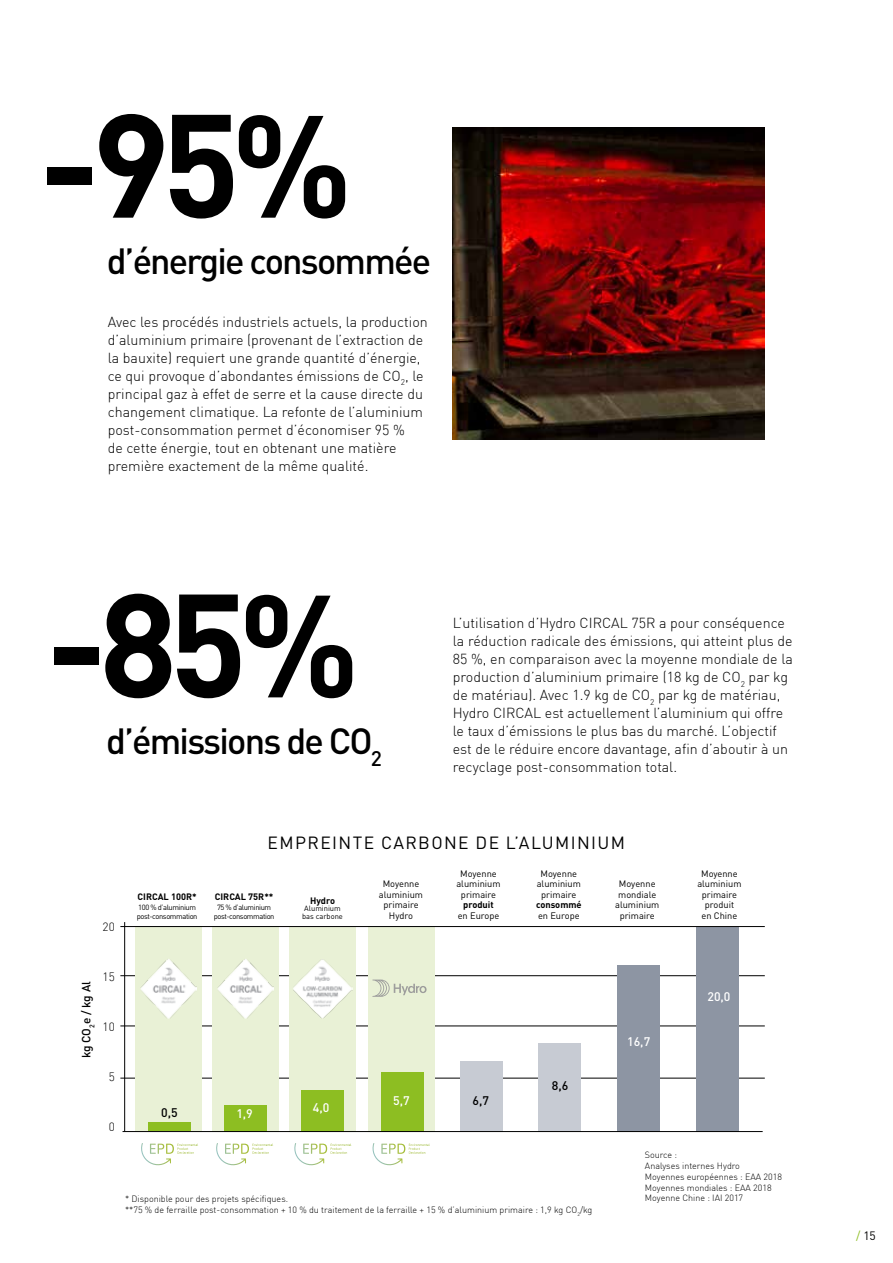
<style>
.page{position:relative;width:893px;height:1263px;background:#fff}
.page>*{position:absolute;margin:0;border:0;box-sizing:border-box;transform-origin:0 0}
.t1{font:700 144.45px "DIN Pro";color:#000}
.t2{font:500 36px "DIN Pro";letter-spacing:-.05em;color:#000}
.t3{font:17.4px "DIN Pro";letter-spacing:.08em;color:#000}
.t4{font:300 14.25px/18px "DIN";color:#000}
.t5{font:500 12.3px "DIN Pro";color:#fff}
.t6{font:500 12.3px "DIN Pro";color:#000}
.t7{font:12px "DIN Pro";color:#000}
.t8{font:500 11.85px "DIN Pro";letter-spacing:-.025em;color:#000}
.t9{font:300 11.85px "DIN";color:#000}
.t10{font:9.3px/10.5px "DIN Pro";color:#000;text-align:center}
.t11{font:700 9.3px "DIN Pro";color:#000}
.t12{font:700 9.15px "DIN Pro";color:#000}
.t13{font:300 9px/10.8px "DIN";color:#000}
.t14{font:7.5px/9.3px "DIN Pro";letter-spacing:-.05em;color:#000;text-align:center}
.t15{font:7.5px/7.5px "DIN Pro";color:#000}
.s1{font-size:142.95px}
.s2{color:#8dbe22}
</style>
<div class="page">
<hr style="left:120px;top:1078px;width:645px;height:1px;background:#000">
<hr style="left:120px;top:1026px;width:645px;height:1px;background:#000">
<hr style="left:120px;top:975px;width:645px;height:1px;background:#000">
<div style="left:212px;top:926px;width:67px;height:205px;background:#e9f1d6"></div>
<div style="left:289px;top:927px;width:66px;height:204px;background:#e9f1d6"></div>
<div style="left:368px;top:926px;width:67px;height:205px;background:#e9f1d6"></div>
<div style="left:224px;top:1105px;width:43px;height:26px;background:#8dbe22"></div>
<div style="left:301px;top:1090px;width:43px;height:41px;background:#8dbe22"></div>
<hr style="left:124px;top:922px;width:1px;height:209px;background:#000">
<img style="left:218px;top:959px;width:56px;height:59px">
<div style="left:381px;top:1072px;width:43px;height:59px;background:#8dbe22"></div>
<div style="left:460px;top:1061px;width:43px;height:70px;background:#c7cbd3"></div>
<div style="left:538px;top:1043px;width:43px;height:88px;background:#c7cbd3"></div>
<div style="left:617px;top:965px;width:43px;height:166px;background:#8d95a3"></div>
<div style="left:696px;top:927px;width:43px;height:204px;background:#8d95a3"></div>
<hr style="left:123px;top:1131px;width:640px;height:1px;background:#000">
<svg style="left:372px;top:979px;width:55px;height:18px"></svg>
<img style="left:293px;top:960px;width:59px;height:58px">
<img style="left:453px;top:128px;width:312px;height:311px">
<svg style="left:216px;top:1143px;width:57px;height:23px"></svg>
<svg style="left:294px;top:1143px;width:58px;height:23px"></svg>
<svg style="left:372px;top:1143px;width:58px;height:23px"></svg>
<div style="left:135px;top:926px;width:67px;height:205px;background:#e9f1d6"></div>
<img style="left:141px;top:959px;width:56px;height:59px">
<div style="left:148px;top:1123px;width:43px;height:8px;background:#8dbe22"></div>
<svg style="left:141px;top:1143px;width:57px;height:23px"></svg>
<hr style="left:120px;top:926px;width:645px;height:1px;background:#000">
<h1 class="t1" style="left:39px;top:45px;width:315px">-95<span class="s1">%</span></h1>
<h2 class="t2" style="left:107px;top:232px;width:326px">d’énergie consommée</h2>
<p class="t4" style="left:108px;top:312px;width:322px">Avec les procédés industriels actuels, la production d’aluminium primaire (provenant de l’extraction de la bauxite) requiert une grande quantité d’énergie, ce qui provoque d’abondantes émissions de CO<sub>2</sub>, le principal gaz à effet de serre et la cause directe du changement climatique. La refonte de l’aluminium post-consommation permet d’économiser 95 %<br>de cette énergie, tout en obtenant une matière première exactement de la même qualité.</p>
<h1 class="t1" style="left:46px;top:525px;width:315px">-85<span class="s1">%</span></h1>
<h2 class="t2" style="left:106px;top:712px;width:277px">d’émissions de CO<sub>2</sub></h2>
<p class="t4" style="left:453px;top:614px;width:342px">L’utilisation d’Hydro CIRCAL 75R a pour conséquence la réduction radicale des émissions, qui atteint plus de 85 %, en comparaison avec la moyenne mondiale de la production d’aluminium primaire (18 kg de CO<sub>2</sub> par kg de matériau). Avec 1.9 kg de CO<sub>2</sub> par kg de matériau, Hydro CIRCAL est actuellement l’aluminium qui offre le taux d’émissions le plus bas du marché. L’objectif est de le réduire encore davantage, afin d’aboutir à un recyclage post-consommation total.</p>
<p class="t9" style="left:103px;top:919px;width:14px">20</p>
<p class="t12" style="left:138px;top:889px;width:61px">CIRCAL 100R*</p>
<p class="t14" style="left:137px;top:901px;width:62px;text-align:left">100 % d’aluminium post-consommation</p>
<p class="t3" style="left:268px;top:829px;width:359px">EMPREINTE CARBONE DE L’ALUMINIUM</p>
<p class="t12" style="left:215px;top:889px;width:60px">CIRCAL 75R**</p>
<p class="t14" style="left:214px;top:901px;width:62px">75 % d’aluminium post-consommation</p>
<p class="t12" style="left:310px;top:893px;width:26px">Hydro</p>
<p class="t15" style="left:302px;top:904px;width:42px">Aluminium bas carbone</p>
<p class="t10" style="left:379px;top:878px;width:46px">Moyenne aluminium primaire<br>Hydro</p>
<p class="t10" style="left:456px;top:867px;width:46px">Moyenne aluminium primaire</p>
<p class="t11" style="left:463px;top:897px;width:32px">produit</p>
<p class="t10" style="left:458px;top:909px;width:43px">en Europe</p>
<p class="t10" style="left:537px;top:867px;width:46px">Moyenne aluminium primaire</p>
<p class="t11" style="left:536px;top:897px;width:47px">consommé</p>
<p class="t10" style="left:538px;top:909px;width:43px">en Europe</p>
<p class="t10" style="left:615px;top:878px;width:46px">Moyenne mondiale aluminium primaire</p>
<p class="t10" style="left:697px;top:867px;width:46px">Moyenne aluminium primaire produit<br>en Chine</p>
<p class="t8" style="left:77px;top:1058px;width:79px;rotate:-90deg">kg CO<sub>2</sub>e / kg Al</p>
<p class="t9" style="left:103px;top:969px;width:14px">15</p>
<p class="t9" style="left:103px;top:1019px;width:14px">10</p>
<p class="t9" style="left:109px;top:1069px;width:8px">5</p>
<p class="t9" style="left:109px;top:1119px;width:8px">0</p>
<p class="t6" style="left:161px;top:1103px;width:18px">0,5</p>
<p class="t5" style="left:236px;top:1104px;width:18px">1,9</p>
<p class="t5" style="left:313px;top:1097px;width:18px">4,0</p>
<p class="t5" style="left:393px;top:1091px;width:18px">5,7</p>
<p class="t6" style="left:473px;top:1091px;width:18px">6,7</p>
<p class="t6" style="left:552px;top:1076px;width:18px">8,6</p>
<p class="t5" style="left:627px;top:1032px;width:25px">16,7</p>
<p class="t5" style="left:707px;top:987px;width:25px">20,0</p>
<p class="t13" style="left:645px;top:1150px;width:139px">Source :<br>Analyses internes Hydro<br>Moyennes européennes : EAA 2018<br>Moyennes mondiales : EAA 2018</p>
<p class="t13" style="left:125px;top:1193px;width:165px">* Disponible pour des projets spécifiques.</p>
<p class="t13" style="left:645px;top:1193px;width:100px">Moyenne Chine : IAI 2017</p>
<p class="t13" style="left:125px;top:1204px;width:469px">**75 % de ferraille post-consommation + 10 % du traitement de la ferraille + 15 % d’aluminium primaire : 1,9 kg CO<sub>2</sub>/kg</p>
<p class="t7" style="left:856px;top:1226px;width:21px"><span class="s2">/</span> 15</p>
</div>
